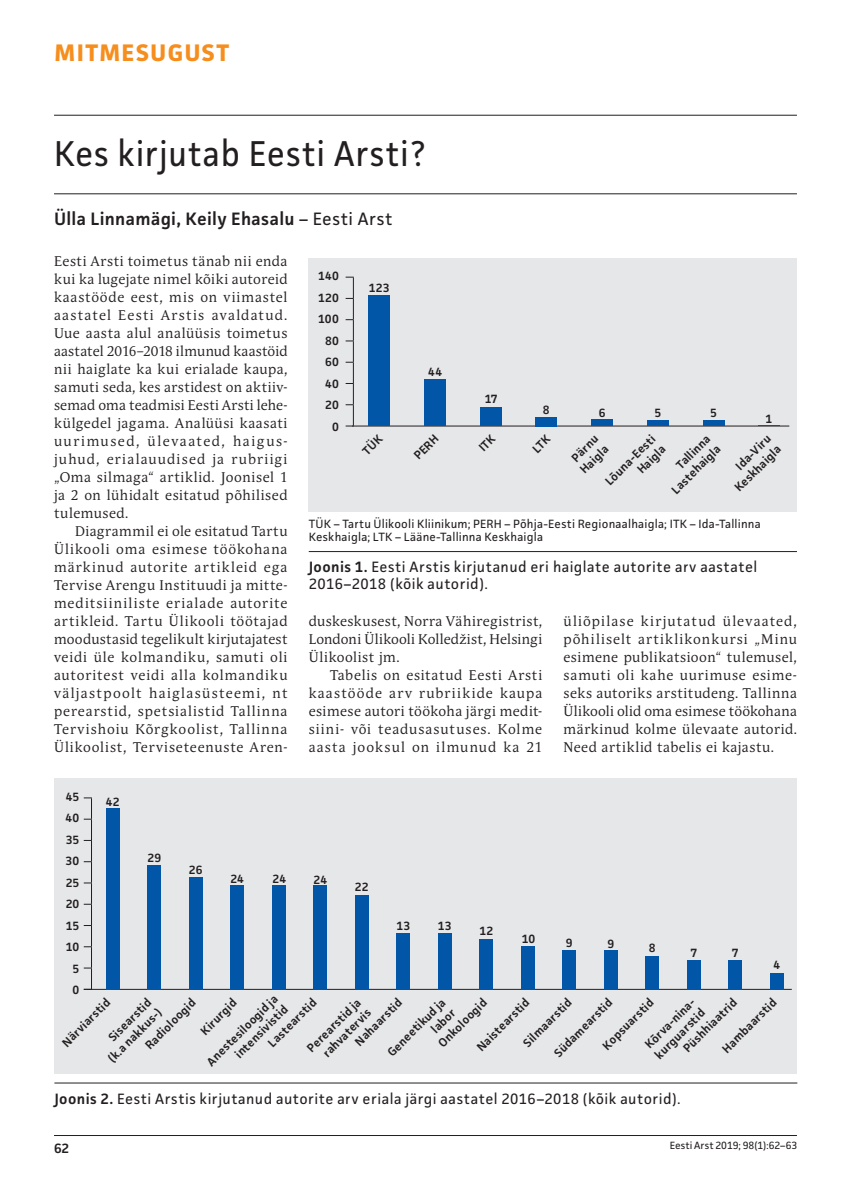
<style>
.page{position:relative;width:851px;height:1191px;background:#fff}
.page>*{position:absolute;margin:0;border:0;box-sizing:border-box;transform-origin:0 0}
.t1{font:36px "Facit";letter-spacing:.02em;color:#231f20;scale:.95 1}
.t2{font:700 24px "Facit";color:#f68e1e}
.t3{font:600 18px "Facit";letter-spacing:.02em;color:#231f20}
.t4{font:15px/16.5px "Facit";letter-spacing:.03em;color:#231f20}
.t5{font:13.95px/18px "Andulka Book Pro";letter-spacing:.05em;color:#231f20;text-align:justify}
.t6{font:600 13.5px "Facit";color:#231f20}
.t7{font:600 12px/21.5px "Facit";letter-spacing:.015em;color:#231f20;text-align:right}
.t8{font:12px/13.5px "Facit";letter-spacing:.015em;color:#231f20}
.t9{font:10.5px "Facit";letter-spacing:-.005em;color:#231f20}
.s1{font-weight:400}
.s2{font-weight:600}
</style>
<div class="page">
<hr style="left:54px;top:1135px;width:742px;height:1px;background:#231f20">
<div style="left:54px;top:778px;width:743px;height:295px;background:#e6e7e9"></div>
<div style="left:309px;top:259px;width:487px;height:253px;background:#e6e7e9"></div>
<hr style="left:54px;top:115px;width:742px;height:1px;background:#231f20">
<hr style="left:54px;top:193px;width:742px;height:1px;background:#231f20">
<hr style="left:309px;top:551px;width:487px;height:1px;background:#231f20">
<svg style="left:345px;top:277px;width:9px;height:149px"></svg>
<hr style="left:352px;top:426px;width:437px;height:1px;background:#231f20">
<div style="left:368px;top:296px;width:22px;height:130px;background:#0156a8"></div>
<div style="left:424px;top:379px;width:22px;height:47px;background:#0156a8"></div>
<div style="left:480px;top:407px;width:22px;height:19px;background:#0156a8"></div>
<div style="left:535px;top:417px;width:22px;height:9px;background:#0156a8"></div>
<div style="left:591px;top:420px;width:21px;height:6px;background:#0156a8"></div>
<div style="left:647px;top:421px;width:21px;height:5px;background:#0156a8"></div>
<div style="left:703px;top:421px;width:21px;height:5px;background:#0156a8"></div>
<svg style="left:757px;top:425px;width:22px;height:1px"></svg>
<svg style="left:84px;top:797px;width:8px;height:192px"></svg>
<hr style="left:84px;top:989px;width:707px;height:1px;background:#231f20">
<div style="left:106px;top:808px;width:13px;height:181px;background:#0156a8"></div>
<div style="left:147px;top:865px;width:14px;height:124px;background:#0156a8"></div>
<div style="left:189px;top:877px;width:13px;height:112px;background:#0156a8"></div>
<div style="left:230px;top:885px;width:14px;height:104px;background:#0156a8"></div>
<div style="left:272px;top:885px;width:13px;height:104px;background:#0156a8"></div>
<div style="left:313px;top:885px;width:14px;height:104px;background:#0156a8"></div>
<div style="left:355px;top:895px;width:13px;height:94px;background:#0156a8"></div>
<div style="left:396px;top:933px;width:14px;height:56px;background:#0156a8"></div>
<div style="left:438px;top:933px;width:13px;height:56px;background:#0156a8"></div>
<div style="left:479px;top:939px;width:14px;height:50px;background:#0156a8"></div>
<div style="left:521px;top:946px;width:13px;height:43px;background:#0156a8"></div>
<div style="left:562px;top:950px;width:14px;height:39px;background:#0156a8"></div>
<div style="left:604px;top:950px;width:13px;height:39px;background:#0156a8"></div>
<div style="left:645px;top:955px;width:13px;height:34px;background:#0156a8"></div>
<div style="left:687px;top:960px;width:13px;height:29px;background:#0156a8"></div>
<div style="left:728px;top:960px;width:13px;height:29px;background:#0156a8"></div>
<div style="left:770px;top:972px;width:13px;height:17px;background:#0156a8"></div>
<hr style="left:54px;top:1082px;width:743px;height:1px;background:#231f20">
<h2 class="t2" style="left:55px;top:38px;width:17px">MITMESUGUST</h2>
<h1 class="t1" style="left:54px;top:131px;width:392px">Kes kirjutab Eesti Arsti?</h1>
<p class="t3" style="left:54px;top:207px;width:340px">Ülla Linnamägi, Keily Ehasalu <span class="s1">– Eesti Arst</span></p>
<p class="t5" style="left:54px;top:252px;width:235px">Eesti Arsti toimetus tänab nii enda kui ka lugejate nimel kõiki autoreid kaastööde eest, mis on viimastel aastatel Eesti Arstis avaldatud.<br>Uue aasta alul analüüsis toimetus aastatel 2016–2018 ilmunud kaastöid nii haiglate ka kui erialade kaupa, samuti seda, kes arstidest on aktiiv&shy;semad oma teadmisi Eesti Arsti lehe&shy;külgedel jagama. Analüüsi kaasati uurimused, ülevaated, haigus&shy;juhud, erialauudised ja rubriigi „Oma silmaga“ artiklid. Joonisel 1 ja 2 on lühidalt esitatud põhilised tulemused.</p>
<p class="t5" style="left:54px;top:522px;width:235px;text-indent:21px">Diagrammil ei ole esitatud Tartu Ülikooli oma esimese töökohana märkinud autorite artikleid ega Tervise Arengu Instituudi ja mitte&shy;meditsiiniliste erialade autorite artikleid. Tartu Ülikooli töötajad moodustasid tegelikult kirjutajatest veidi üle kolmandiku, samuti oli autoritest veidi alla kolmandiku väljastpoolt haiglasüsteemi, nt perearstid, spetsialistid Tallinna Tervishoiu Kõrgkoolist, Tallinna Ülikoolist, Terviseteenuste Aren-</p>
<p class="t7" style="left:318px;top:265px;width:22px">140<br>120<br>100<br>80<br>60<br>40<br>20<br>0</p>
<p class="t7" style="left:369px;top:277px;width:22px">123</p>
<p class="t7" style="left:428px;top:361px;width:15px">44</p>
<p class="t7" style="left:484px;top:388px;width:15px">17</p>
<p class="t7" style="left:542px;top:399px;width:8px">8</p>
<p class="t7" style="left:598px;top:402px;width:8px">6</p>
<p class="t7" style="left:654px;top:402px;width:8px">5</p>
<p class="t7" style="left:710px;top:402px;width:8px">5</p>
<p class="t7" style="left:765px;top:407px;width:8px">1</p>
<p class="t7" style="left:602px;top:478px;width:67px;line-height:14.4px;rotate:-45deg">Lõuna-Eesti<br>Haigla</p>
<p class="t7" style="left:658px;top:476px;width:65px;line-height:14.4px;rotate:-45deg">Tallinna<br>Lastehaigla</p>
<p class="t7" style="left:721px;top:474px;width:62px;line-height:14.4px;rotate:-45deg">Ida-Viru<br>Keskhaigla</p>
<p class="t7" style="left:408px;top:450px;width:31px;rotate:-45deg">PERH</p>
<p class="t7" style="left:566px;top:456px;width:36px;line-height:14.4px;text-align:left;rotate:-45deg">Pärnu<br>Haigla</p>
<p class="t8" style="left:309px;top:516px;width:453px">TÜK – Tartu Ülikooli Kliinikum; PERH – Põhja-Eesti Regionaalhaigla; ITK – Ida-Tallinna<br>Keskhaigla; LTK – Lääne-Tallinna Keskhaigla</p>
<p class="t4" style="left:309px;top:558px;width:450px"><span class="s2">Joonis 1.</span> Eesti Arstis kirjutanud eri haiglate autorite arv aastatel<br>2016–2018 (kõik autorid).</p>
<p class="t5" style="left:309px;top:611px;width:235px">duskeskusest, Norra Vähiregistrist, Londoni Ülikooli Kolledžist, Helsingi Ülikoolist jm.</p>
<p class="t5" style="left:309px;top:665px;width:235px;text-indent:21px">Tabelis on esitatud Eesti Arsti kaastööde arv rubriikide kaupa esimese autori töökoha järgi medit&shy;siini- või teadusasutuses. Kolme aasta jooksul on ilmunud ka 21</p>
<p class="t5" style="left:563px;top:611px;width:235px">üliõpilase kirjutatud ülevaated, põhiliselt artiklikonkursi „Minu esimene publikatsioon“ tulemusel, samuti oli kahe uurimuse esime&shy;seks autoriks arstitudeng. Tallinna Ülikooli olid oma esimese töökohana märkinud kolme ülevaate autorid.<br>Need artiklid tabelis ei kajastu.</p>
<p class="t7" style="left:65px;top:786px;width:15px;text-align:center">45<br>40<br>35<br>30<br>25<br>20<br>15<br>10<br>5<br>0</p>
<p class="t7" style="left:106px;top:791px;width:15px">42</p>
<p class="t7" style="left:147px;top:847px;width:15px">29</p>
<p class="t7" style="left:189px;top:859px;width:15px">26</p>
<p class="t7" style="left:230px;top:867px;width:15px">24</p>
<p class="t7" style="left:272px;top:867px;width:15px">24</p>
<p class="t7" style="left:313px;top:868px;width:15px">24</p>
<p class="t7" style="left:355px;top:876px;width:15px">22</p>
<p class="t7" style="left:396px;top:915px;width:15px">13</p>
<p class="t7" style="left:438px;top:915px;width:15px">13</p>
<p class="t7" style="left:479px;top:920px;width:15px">12</p>
<p class="t7" style="left:521px;top:928px;width:15px">10</p>
<p class="t7" style="left:565px;top:932px;width:8px">9</p>
<p class="t7" style="left:607px;top:933px;width:8px">9</p>
<p class="t7" style="left:648px;top:936px;width:8px">8</p>
<p class="t7" style="left:690px;top:942px;width:8px">7</p>
<p class="t7" style="left:731px;top:942px;width:8px">7</p>
<p class="t7" style="left:773px;top:954px;width:8px">4</p>
<p class="t7" style="left:139px;top:1039px;width:67px;rotate:-45deg">Radioloogid</p>
<p class="t7" style="left:181px;top:1035px;width:96px;line-height:26.4px;text-align:left;text-indent:17px;rotate:-45deg">Kirurgid<br>Anestesiloogid ja</p>
<p class="t7" style="left:253px;top:1028px;width:65px;line-height:15.6px;text-align:left;text-indent:-31px;rotate:-45deg">intensivistid<br>Lastearstid</p>
<p class="t7" style="left:56px;top:1036px;width:64px;rotate:-45deg">Närviarstid</p>
<p class="t7" style="left:349px;top:1036px;width:63px;rotate:-45deg">Nahaarstid</p>
<p class="t7" style="left:471px;top:1041px;width:70px;rotate:-45deg">Naistearstid</p>
<p class="t7" style="left:517px;top:1037px;width:64px;rotate:-45deg">Silmaarstid</p>
<p class="t7" style="left:94px;top:1044px;width:72px;line-height:14.4px;rotate:-45deg">Sisearstid (k.a nakkus-)</p>
<p class="t7" style="left:716px;top:1043px;width:73px;rotate:-45deg">Hambaarstid</p>
<p class="t7" style="left:548px;top:1046px;width:78px;rotate:-45deg">Südamearstid</p>
<p class="t7" style="left:432px;top:1037px;width:65px;rotate:-45deg">Onkoloogid</p>
<p class="t7" style="left:596px;top:1039px;width:68px;rotate:-45deg">Kopsuarstid</p>
<p class="t7" style="left:677px;top:1042px;width:72px;rotate:-45deg">Püshhiaatrid</p>
<p class="t7" style="left:301px;top:1042px;width:72px;rotate:-45deg">Perearstid ja</p>
<p class="t7" style="left:381px;top:1046px;width:78px;rotate:-45deg">Geneetikud ja</p>
<p class="t7" style="left:639px;top:1038px;width:68px;rotate:-45deg">Kõrva-nina-</p>
<p class="t7" style="left:649px;top:1049px;width:67px;rotate:-45deg">kurguarstid</p>
<p class="t7" style="left:425px;top:1023px;width:30px;rotate:-45deg">labor</p>
<p class="t7" style="left:317px;top:1047px;width:64px;rotate:-45deg">rahvatervis</p>
<p class="t4" style="left:54px;top:1090px;width:627px"><span class="s2">Joonis 2.</span> Eesti Arstis kirjutanud autorite arv eriala järgi aastatel 2016–2018 (kõik autorid).</p>
<p class="t6" style="left:54px;top:1139px;width:17px">62</p>
<p class="t9" style="left:669px;top:1139px;width:129px">Eesti Arst 2019; 98(1):62–63</p>
</div>
